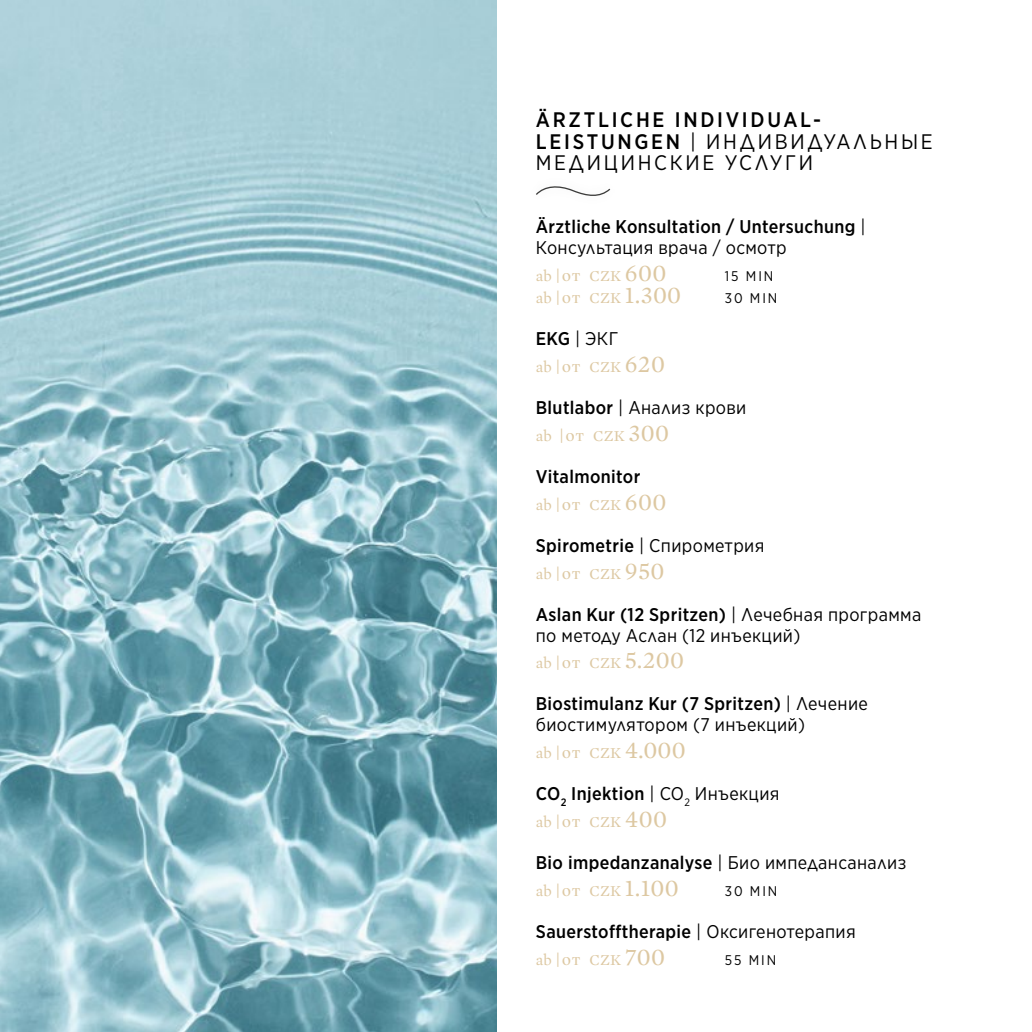
<style>
.page{position:relative;width:1032px;height:1032px;background:#fff}
.page>*{position:absolute;margin:0;border:0;box-sizing:border-box;transform-origin:0 0}
.t1{font:24.5px "Mercury Text G1";letter-spacing:.01em;color:#ddc8a2}
.t2{font:21px/21.9px "Gotham Narrow";letter-spacing:.13em;color:#000}
.t3{font:18.38px/21px "Gotham Narrow";letter-spacing:.02em;color:#000}
.t4{font:500 18.38px/21px "Gotham Narrow";letter-spacing:.02em;color:#000}
.t5{font:15.4px "Mercury Text G1";letter-spacing:.01em;color:#ddc8a2}
.t6{font:14px "Gotham Narrow";letter-spacing:.14em;color:#000}
.s1{font-weight:500}
.s2{font-weight:400}
.s3{font-size:15.75px}
.s4{font-family:"Gotham Narrow";font-size:15.75px}
.s5{font-family:"Times";font-size:17.5px}
.s6{font-size:24.5px}
.s7{font-size:15.4px}
</style>
<div class="page">
<img style="left:0;top:0;width:496px;height:1032px">
<svg style="left:536px;top:186px;width:75px;height:10px"></svg>
<p class="t2" style="left:536px;top:108px;width:398px"><span class="s1">ÄRZTLICHE INDIVIDUAL-<br>LEISTUNGEN</span> | ИНДИВИДУАЛЬНЫЕ<br>МЕДИЦИНСКИЕ УСЛУГИ</p>
<p class="t4" style="left:536px;top:216px;width:331px">Ärztliche Konsultation / Untersuchung <span class="s2">|<br>Консультация врача / осмотр</span></p>
<p class="t5" style="left:536px;top:265px;width:132px"><span class="s3">ab</span> <span class="s4">|</span> <span class="s5">от</span> CZK <span class="s6">600</span></p>
<p class="t6" style="left:725px;top:268px;width:50px">15 MIN</p>
<h1 class="t1" style="left:536px;top:277px;width:147px"><span class="s3">ab</span> <span class="s4">|</span> <span class="s5">от</span> <span class="s7">CZK</span> 1.300</h1>
<p class="t6" style="left:725px;top:290px;width:54px">30 MIN</p>
<p class="t3" style="left:536px;top:328px;width:84px"><span class="s1">EKG</span> | ЭКГ</p>
<p class="t5" style="left:536px;top:356px;width:131px"><span class="s3">ab</span> <span class="s4">|</span> <span class="s5">от</span> CZK <span class="s6">620</span></p>
<p class="t3" style="left:536px;top:397px;width:212px"><span class="s1">Blutlabor</span> | Анализ крови</p>
<p class="t5" style="left:536px;top:425px;width:135px"><span class="s3">ab</span> <span class="s4">|</span> <span class="s5">от</span> CZK <span class="s6">300</span></p>
<p class="t4" style="left:536px;top:466px;width:106px">Vitalmonitor</p>
<p class="t5" style="left:536px;top:493px;width:132px"><span class="s3">ab</span> <span class="s4">|</span> <span class="s5">от</span> CZK <span class="s6">600</span></p>
<p class="t3" style="left:536px;top:534px;width:230px"><span class="s1">Spirometrie</span> | Спирометрия</p>
<p class="t5" style="left:536px;top:562px;width:130px"><span class="s3">ab</span> <span class="s4">|</span> <span class="s5">от</span> CZK <span class="s6">950</span></p>
<p class="t3" style="left:536px;top:603px;width:387px"><span class="s1">Aslan Kur (12 Spritzen)</span> | Лечебная программа по методу Аслан (12 инъекций)</p>
<h1 class="t1" style="left:536px;top:643px;width:150px"><span class="s3">ab</span> <span class="s4">|</span> <span class="s5">от</span> <span class="s7">CZK</span> 5.200</h1>
<p class="t3" style="left:536px;top:693px;width:334px"><span class="s1">Biostimulanz Kur (7 Spritzen)</span> | Лечение биостимулятором (7 инъекций)</p>
<h1 class="t1" style="left:536px;top:732px;width:152px"><span class="s3">ab</span> <span class="s4">|</span> <span class="s5">от</span> <span class="s7">CZK</span> 4.000</h1>
<p class="t4" style="left:536px;top:783px;width:245px">CO<sub>2</sub> Injektion <span class="s2">| CO</span><sub>2</sub> <span class="s2">Инъекция</span></p>
<p class="t5" style="left:536px;top:811px;width:133px"><span class="s3">ab</span> <span class="s4">|</span> <span class="s5">от</span> CZK <span class="s6">400</span></p>
<p class="t4" style="left:536px;top:852px;width:372px">Bio impedanzanalyse <span class="s2">| Био импедансанализ</span></p>
<h1 class="t1" style="left:536px;top:870px;width:145px"><span class="s3">ab</span> <span class="s4">|</span> <span class="s5">от</span> <span class="s7">CZK</span> 1.100</h1>
<p class="t6" style="left:725px;top:882px;width:54px">30 MIN</p>
<p class="t4" style="left:536px;top:921px;width:321px">Sauerstofftherapie <span class="s2">| Оксигенотерапия</span></p>
<p class="t5" style="left:536px;top:948px;width:131px"><span class="s3">ab</span> <span class="s4">|</span> <span class="s5">от</span> CZK <span class="s6">700</span></p>
<p class="t6" style="left:725px;top:951px;width:53px">55 MIN</p>
</div>
